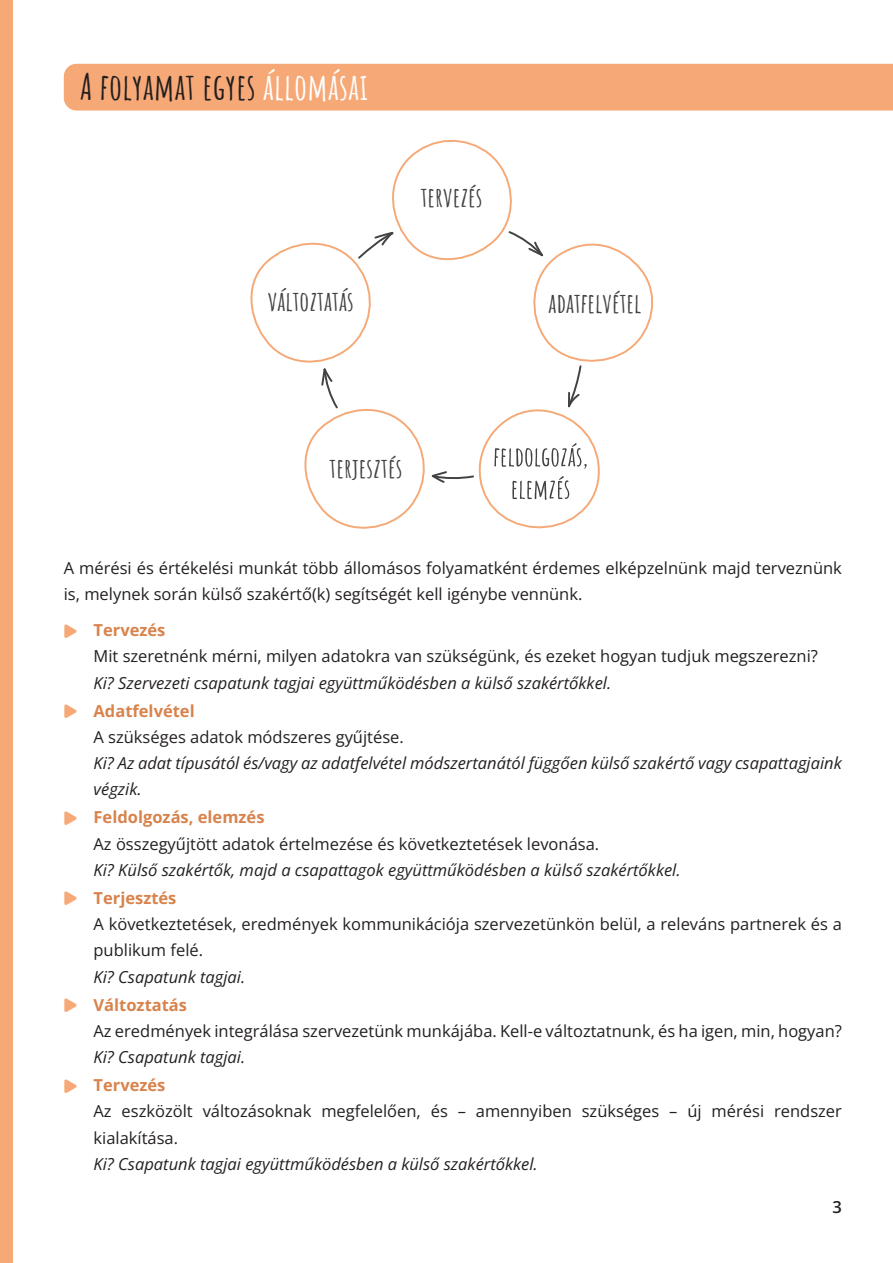
<style>
.page{position:relative;width:893px;height:1263px;background:#fff}
.page>*{position:absolute;margin:0;border:0;box-sizing:border-box;transform-origin:0 0}
.t1{font:700 36px "Amatic SC";letter-spacing:.01em;color:#231f20}
.t2{font:700 27px "Amatic SC";color:#424143}
.t3{font:16.5px/26.2px "Open Sans";color:#231f20}
.t4{font:italic 16.5px/26.2px "Open Sans";color:#231f20}
.t5{font:700 16.5px "Open Sans";color:#d8834c}
.t6{font:600 16.5px "Open Sans";color:#231f20}
.s1{color:#fff}
</style>
<div class="page">
<div style="left:0;top:0;width:13px;height:1263px;background:#f6a977"></div>
<div style="left:64px;top:64px;width:829px;height:47px;background:#f6a977"></div>
<svg style="left:250px;top:139px;width:403px;height:390px"></svg>
<h2 class="t1" style="left:80px;top:59px;width:289px">A folyamat egyes <span class="s1">állomásai</span></h2>
<p class="t2" style="left:268px;top:280px;width:87px">változtatás</p>
<p class="t2" style="left:421px;top:176px;width:63px">tervezés</p>
<p class="t2" style="left:330px;top:447px;width:74px">terjesztés</p>
<p class="t2" style="left:549px;top:282px;width:94px">adatfelvétel</p>
<p class="t3" style="left:64px;top:554px;width:780px">A mérési és értékelési munkát több állomásos folyamatként érdemes elképzelnünk majd terveznünk is, melynek során külső szakértő(k) segítségét kell igénybe vennünk.</p>
<p class="t5" style="left:64px;top:619px;width:103px"><sub>A</sub> Tervezés</p>
<p class="t3" style="left:94px;top:643px;width:726px">Mit szeretnénk mérni, milyen adatokra van szükségünk, és ezeket hogyan tudjuk megszerezni?</p>
<p class="t4" style="left:94px;top:669px;width:519px">Ki? Szervezeti csapatunk tagjai együttműködésben a külső szakértőkkel.</p>
<p class="t5" style="left:64px;top:699px;width:132px"><sub>A</sub> Adatfelvétel</p>
<p class="t3" style="left:94px;top:723px;width:312px">A szükséges adatok módszeres gyűjtése.</p>
<p class="t4" style="left:94px;top:749px;width:750px">Ki? Az adat típusától és/vagy az adatfelvétel módszertanától függően külső szakértő vagy csapattagjaink végzik.</p>
<p class="t5" style="left:64px;top:806px;width:202px"><sub>A</sub> Feldolgozás, elemzés</p>
<p class="t3" style="left:94px;top:830px;width:507px">Az összegyűjtött adatok értelmezése és következtetések levonása.</p>
<p class="t4" style="left:94px;top:856px;width:588px">Ki? Külső szakértők, majd a csapattagok együttműködésben a külső szakértőkkel.</p>
<p class="t5" style="left:64px;top:886px;width:114px"><sub>A</sub> Terjesztés</p>
<p class="t3" style="left:94px;top:910px;width:750px">A következtetések, eredmények kommunikációja szervezetünkön belül, a releváns partnerek és a publikum felé.</p>
<p class="t4" style="left:94px;top:963px;width:153px">Ki? Csapatunk tagjai.</p>
<p class="t5" style="left:64px;top:993px;width:125px"><sub>A</sub> Változtatás</p>
<p class="t3" style="left:94px;top:1017px;width:750px">Az eredmények integrálása szervezetünk munkájába. Kell-e változtatnunk, és ha igen, min, hogyan?</p>
<p class="t4" style="left:94px;top:1043px;width:153px">Ki? Csapatunk tagjai.</p>
<p class="t5" style="left:64px;top:1073px;width:103px"><sub>A</sub> Tervezés</p>
<p class="t3" style="left:94px;top:1098px;width:750px">Az eszközölt változásoknak megfelelően, és – amennyiben szükséges – új mérési rendszer kialakítása.</p>
<p class="t4" style="left:94px;top:1150px;width:446px">Ki? Csapatunk tagjai együttműködésben a külső szakértőkkel.</p>
<p class="t6" style="left:832px;top:1195px;width:11px">3</p>
</div>
